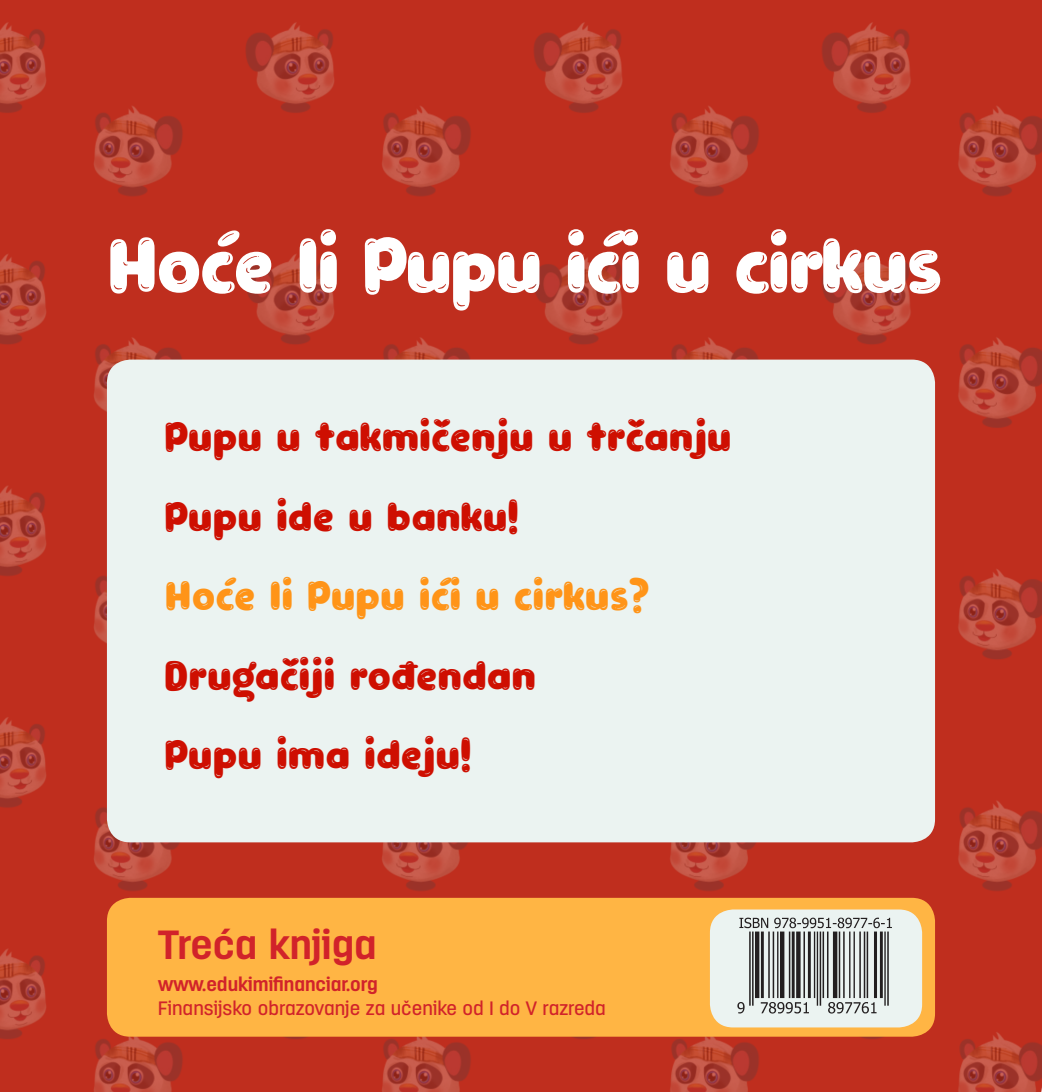
<style>
.page{position:relative;width:1042px;height:1092px;background:#fff}
.page>*{position:absolute;margin:0;border:0;box-sizing:border-box;transform-origin:0 0}
.t1{font:88.9px "Clarence Alt Shine";letter-spacing:-.025em;color:#fff}
.t2{font:46.38px "Clarence Alt Shine";color:#ce0f01}
.t3{font:46.38px "Clarence Alt Shine";color:#ff9418}
.t4{font:700 40.6px "Antartida";color:#d1232a}
.t5{font:500 19.43px "Antartida";color:#d1232a}
.t6{font:700 19.43px "Antartida";color:#d1232a}
</style>
<div class="page">
<img style="left:0;top:0;width:1042px;height:1091px">
<div style="left:107px;top:359px;width:828px;height:483px;background:#ebf3f1;border-radius:23px"></div>
<div style="left:107px;top:897px;width:828px;height:139px;background:#ffb544;border-radius:23px"></div>
<div style="left:710px;top:909px;width:212px;height:118px;background:#ebf3f1;border-radius:23px"></div>
<img style="left:737px;top:917px;width:155px;height:97px">
<p class="t1" style="left:106px;top:208px;width:836px">Hoće li Pupu ići u cirkus</p>
<p class="t2" style="left:164px;top:407px;width:568px">Pupu u takmičenju u trčanju</p>
<p class="t2" style="left:164px;top:487px;width:356px">Pupu ide u banku!</p>
<p class="t3" style="left:164px;top:566px;width:487px">Hoće li Pupu ići u cirkus?</p>
<p class="t2" style="left:164px;top:645px;width:373px">Drugačiji rođendan</p>
<p class="t2" style="left:164px;top:725px;width:308px">Pupu ima ideju!</p>
<p class="t4" style="left:158px;top:922px;width:220px">Treća knjiga</p>
<p class="t6" style="left:158px;top:973px;width:221px">www.edukimifinanciar.org</p>
<p class="t5" style="left:158px;top:996px;width:449px">Finansijsko obrazovanje za učenike od I do V razreda</p>
</div>
